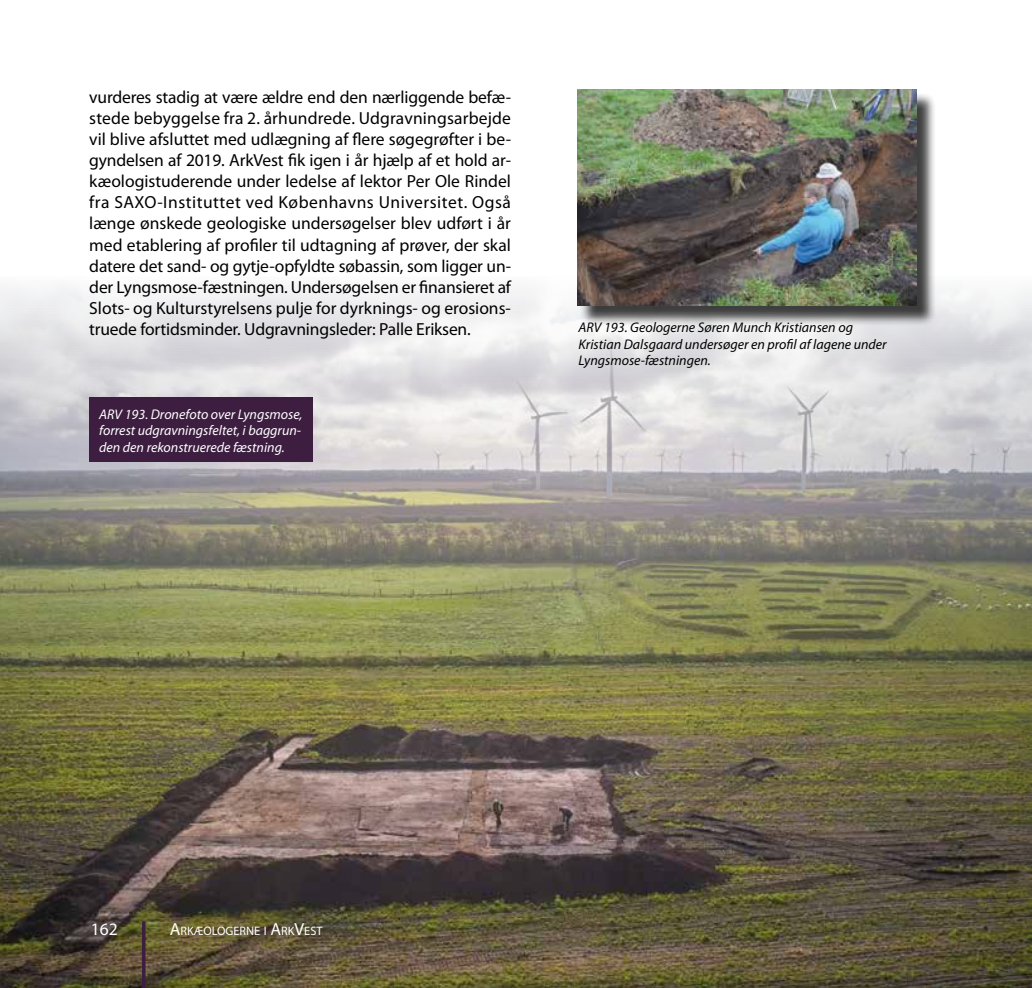
<style>
.page{position:relative;width:1032px;height:988px;background:#fff}
.page>*{position:absolute;margin:0;border:0;box-sizing:border-box;transform-origin:0 0}
.t1{font:17.5px/21px "Myriad Pro";letter-spacing:-.01em;color:#000;text-align:justify}
.t2{font:17.5px "Myriad Pro";color:#fff}
.t3{font:italic 14px/16.8px "Myriad Pro";color:#000}
.t4{font:italic 14px/16.8px "Myriad Pro";color:#fff;text-align:justify}
.t5{font:12.25px "Myriad Pro";color:#fff}
.s1{font-size:17.5px}
</style>
<div class="page">
<img style="left:0;top:288px;width:1032px;height:699px">
<div style="left:89px;top:397px;width:224px;height:65px;background:#3d1e41"></div>
<div style="left:580px;top:92px;width:356px;height:234px;background:#000;opacity:.75"></div>
<img style="left:577px;top:89px;width:339px;height:217px">
<hr style="left:142px;top:921px;width:3px;height:66px;background:#3d1e41">
<p class="t1" style="left:89px;top:87px;width:423px">vurderes stadig at være ældre end den nærliggende befæ&shy;stede bebyggelse fra 2. århundrede. Udgravningsarbejde vil blive afsluttet med udlægning af flere søgegrøfter i be&shy;gyndelsen af 2019. ArkVest fik igen i år hjælp af et hold ar&shy;kæologistuderende under ledelse af lektor Per Ole Rindel fra SAXO-Instituttet ved Københavns Universitet. Også længe ønskede geologiske undersøgelser blev udført i år med etablering af profiler til udtagning af prøver, der skal datere det sand- og gytje-opfyldte søbassin, som ligger un&shy;der Lyngsmose-fæstningen. Undersøgelsen er finansieret af Slots- og Kulturstyrelsens pulje for dyrknings- og erosions&shy;truede fortidsminder. Udgravningsleder: Palle Eriksen.</p>
<p class="t4" style="left:99px;top:405px;width:205px">ARV 193. Dronefoto over Lyngsmose, forrest udgravningsfeltet, i baggrun&shy;den den rekonstruerede fæstning.</p>
<p class="t3" style="left:579px;top:318px;width:310px">ARV 193. Geologerne Søren Munch Kristiansen og<br>Kristian Dalsgaard undersøger en profil af lagene under<br>Lyngsmose-fæstningen.</p>
<p class="t2" style="left:91px;top:917px;width:28px">162</p>
<p class="t5" style="left:170px;top:922px;width:154px"><span class="s1">A</span>RKÆOLOGERNE I <span class="s1">A</span>RK<span class="s1">V</span>EST</p>
</div>
